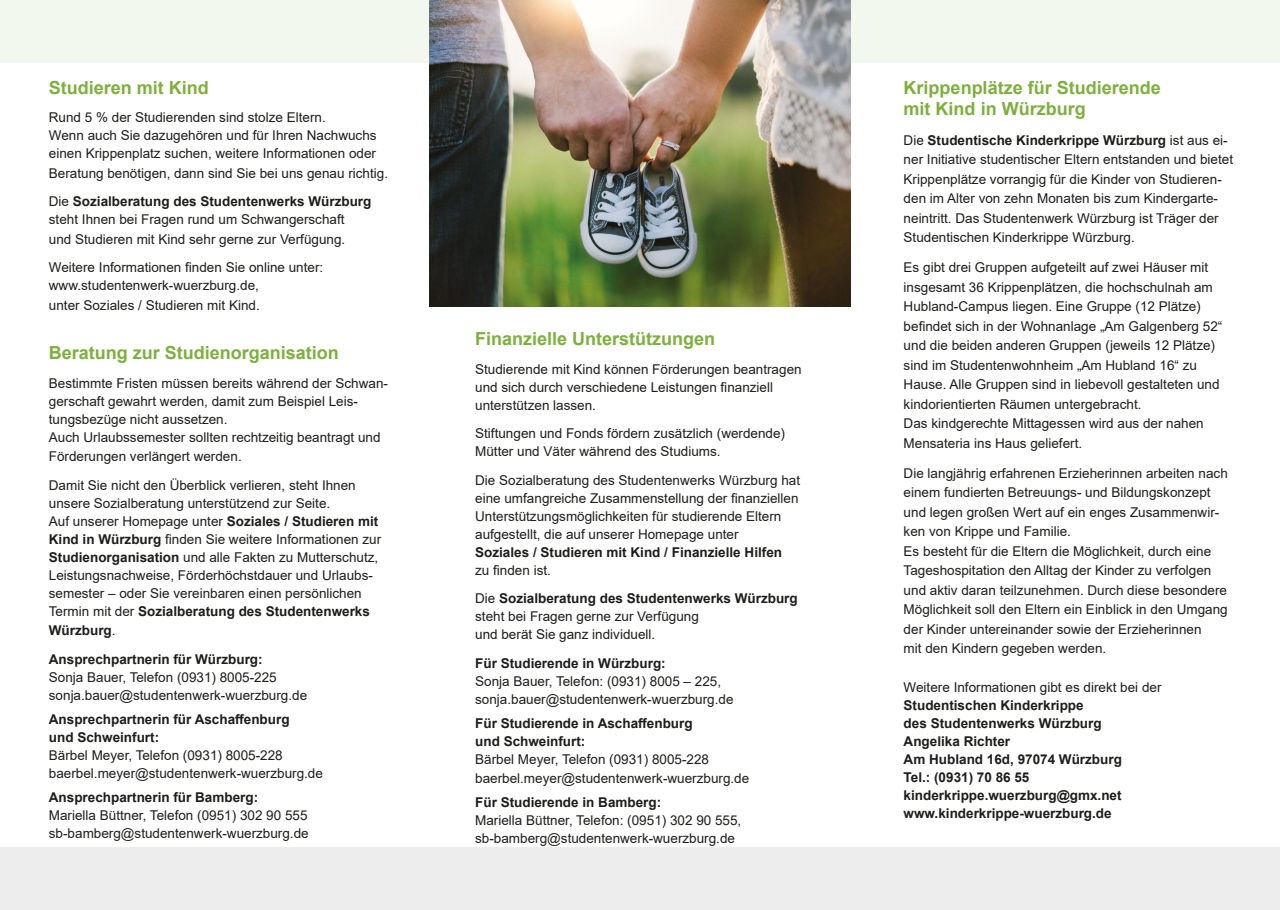
<style>
.page{position:relative;width:1280px;height:910px;background:#fff}
.page>*{position:absolute;margin:0;border:0;box-sizing:border-box;transform-origin:0 0}
.t1{font:700 18px/21px "Arial";color:#7db03c}
.t2{font:13.5px/19.5px "Arial";color:#1d1d1b}
.t3{font:700 13.5px/18px "Arial";color:#1d1d1b}
.s1{font-weight:700}
.s2{font-weight:400}
</style>
<div class="page">
<div style="left:0;top:0;width:1280px;height:63px;background:#f3f8ee"></div>
<div style="left:0;top:847px;width:1280px;height:63px;background:#ededed"></div>
<img style="left:429px;top:0;width:421px;height:306px">
<h1 class="t1" style="left:49px;top:77px;width:162px">Studieren mit Kind</h1>
<p class="t2" style="left:49px;top:109px;width:329px;line-height:18px">Rund 5 % der Studierenden sind stolze Eltern.<br>Wenn auch Sie dazugehören und für Ihren Nachwuchs einen Krippenplatz suchen, weitere Informationen oder</p>
<p class="t2" style="left:49px;top:159px;width:341px;line-height:28.5px">Beratung benötigen, dann sind Sie bei uns genau richtig.<br>Die <span class="s1">Sozialberatung des Studentenwerks Würzburg</span></p>
<p class="t2" style="left:49px;top:210px;width:298px">steht Ihnen bei Fragen rund um Schwangerschaft und Studieren mit Kind sehr gerne zur Verfügung.</p>
<p class="t2" style="left:49px;top:259px;width:276px;line-height:18px">Weitere Informationen finden Sie online unter: www.studentenwerk-wuerzburg.de,</p>
<p class="t2" style="left:49px;top:295px;width:212px">unter Soziales / Studieren mit Kind.</p>
<h1 class="t1" style="left:49px;top:343px;width:292px">Beratung zur Studienorganisation</h1>
<p class="t2" style="left:49px;top:374px;width:341px;line-height:18px">Bestimmte Fristen müssen bereits während der Schwan&shy;gerschaft gewahrt werden, damit zum Beispiel Leis&shy;tungsbezüge nicht aussetzen.<br>Auch Urlaubssemester sollten rechtzeitig beantragt und</p>
<p class="t2" style="left:49px;top:442px;width:308px;line-height:28.5px">Förderungen verlängert werden.<br>Damit Sie nicht den Überblick verlieren, steht Ihnen</p>
<p class="t2" style="left:49px;top:494px;width:334px;line-height:18px">unsere Sozialberatung unterstützend zur Seite.<br>Auf unserer Homepage unter <span class="s1">Soziales / Studieren mit Kind in Würzburg</span> finden Sie weitere Informationen zur <span class="s1">Studienorganisation</span> und alle Fakten zu Mutterschutz, Leistungsnachweise, Förderhöchstdauer und Urlaubs&shy;semester – oder Sie vereinbaren einen persönlichen Termin mit der <span class="s1">Sozialberatung des Studentenwerks</span></p>
<p class="t3" style="left:49px;top:616px;width:215px;line-height:28.5px">Würzburg<span class="s2">.<br></span>Ansprechpartnerin für Würzburg:</p>
<p class="t2" style="left:49px;top:668px;width:260px;line-height:18px">Sonja Bauer, Telefon (0931) 8005-225 sonja.bauer@studentenwerk-wuerzburg.de</p>
<p class="t3" style="left:49px;top:710px;width:242px">Ansprechpartnerin für Aschaffenburg und Schweinfurt:</p>
<p class="t2" style="left:49px;top:746px;width:276px;line-height:18px">Bärbel Meyer, Telefon (0931) 8005-228 baerbel.meyer@studentenwerk-wuerzburg.de</p>
<p class="t3" style="left:49px;top:788px;width:211px">Ansprechpartnerin für Bamberg:</p>
<p class="t2" style="left:49px;top:806px;width:261px;line-height:18px">Mariella Büttner, Telefon (0951) 302 90 555 sb-bamberg@studentenwerk-wuerzburg.de</p>
<h1 class="t1" style="left:475px;top:329px;width:242px">Finanzielle Unterstützungen</h1>
<p class="t2" style="left:475px;top:360px;width:328px;line-height:18px">Studierende mit Kind können Förderungen beantragen und sich durch verschiedene Leistungen finanziell unterstützen lassen.</p>
<p class="t2" style="left:475px;top:425px;width:311px;line-height:18px">Stiftungen und Fonds fördern zusätzlich (werdende)<br>Mütter und Väter während des Studiums.</p>
<p class="t2" style="left:475px;top:471px;width:326px;line-height:18px">Die Sozialberatung des Studentenwerks Würzburg hat eine umfangreiche Zusammenstellung der finanziellen Unterstützungsmöglichkeiten für studierende Eltern aufgestellt, die auf unserer Homepage unter</p>
<p class="t3" style="left:475px;top:543px;width:308px">Soziales / Studieren mit Kind / Finanzielle Hilfen</p>
<p class="t3" style="left:475px;top:556px;width:324px;line-height:28.5px"><span class="s2">zu finden ist.<br>Die</span> Sozialberatung des Studentenwerks Würzburg</p>
<p class="t2" style="left:475px;top:608px;width:225px;line-height:18px">steht bei Fragen gerne zur Verfügung und berät Sie ganz individuell.</p>
<p class="t3" style="left:475px;top:654px;width:192px">Für Studierende in Würzburg:</p>
<p class="t2" style="left:475px;top:672px;width:260px;line-height:18px">Sonja Bauer, Telefon: (0931) 8005 – 225, sonja.bauer@studentenwerk-wuerzburg.de</p>
<p class="t3" style="left:475px;top:714px;width:219px">Für Studierende in Aschaffenburg und Schweinfurt:</p>
<p class="t2" style="left:475px;top:749px;width:276px">Bärbel Meyer, Telefon (0931) 8005-228 baerbel.meyer@studentenwerk-wuerzburg.de</p>
<p class="t3" style="left:475px;top:794px;width:188px">Für Studierende in Bamberg:</p>
<p class="t2" style="left:475px;top:812px;width:268px;line-height:18px">Mariella Büttner, Telefon: (0951) 302 90 555, sb-bamberg@studentenwerk-wuerzburg.de</p>
<h1 class="t1" style="left:904px;top:77px;width:259px">Krippenplätze für Studierende mit Kind in Würzburg</h1>
<p class="t2" style="left:904px;top:130px;width:331px">Die <span class="s1">Studentische Kinderkrippe Würzburg</span> ist aus ei&shy;ner Initiative studentischer Eltern entstanden und bietet Krippenplätze vorrangig für die Kinder von Studieren&shy;den im Alter von zehn Monaten bis zum Kindergarte&shy;neintritt. Das Studentenwerk Würzburg ist Träger der Studentischen Kinderkrippe Würzburg.</p>
<p class="t2" style="left:904px;top:258px;width:320px">Es gibt drei Gruppen aufgeteilt auf zwei Häuser mit insgesamt 36 Krippenplätzen, die hochschulnah am Hubland-Campus liegen. Eine Gruppe (12 Plätze) befindet sich in der Wohnanlage „Am Galgenberg 52“ und die beiden anderen Gruppen (jeweils 12 Plätze) sind im Studentenwohnheim „Am Hubland 16“ zu Hause. Alle Gruppen sind in liebevoll gestalteten und kindorientierten Räumen untergebracht.<br>Das kindgerechte Mittagessen wird aus der nahen Mensateria ins Haus geliefert.</p>
<p class="t2" style="left:904px;top:463px;width:326px">Die langjährig erfahrenen Erzieherinnen arbeiten nach einem fundierten Betreuungs- und Bildungskonzept und legen großen Wert auf ein enges Zusammenwir&shy;ken von Krippe und Familie.<br>Es besteht für die Eltern die Möglichkeit, durch eine Tageshospitation den Alltag der Kinder zu verfolgen und aktiv daran teilzunehmen. Durch diese besondere Möglichkeit soll den Eltern ein Einblick in den Umgang der Kinder untereinander sowie der Erzieherinnen<br>mit den Kindern gegeben werden.</p>
<p class="t2" style="left:904px;top:678px;width:259px">Weitere Informationen gibt es direkt bei der</p>
<p class="t3" style="left:904px;top:697px;width:220px">Studentischen Kinderkrippe<br>des Studentenwerks Würzburg<br>Angelika Richter<br>Am Hubland 16d, 97074 Würzburg<br>Tel.: (0931) 70 86 55 kinderkrippe.wuerzburg@gmx.net www.kinderkrippe-wuerzburg.de</p>
</div>
